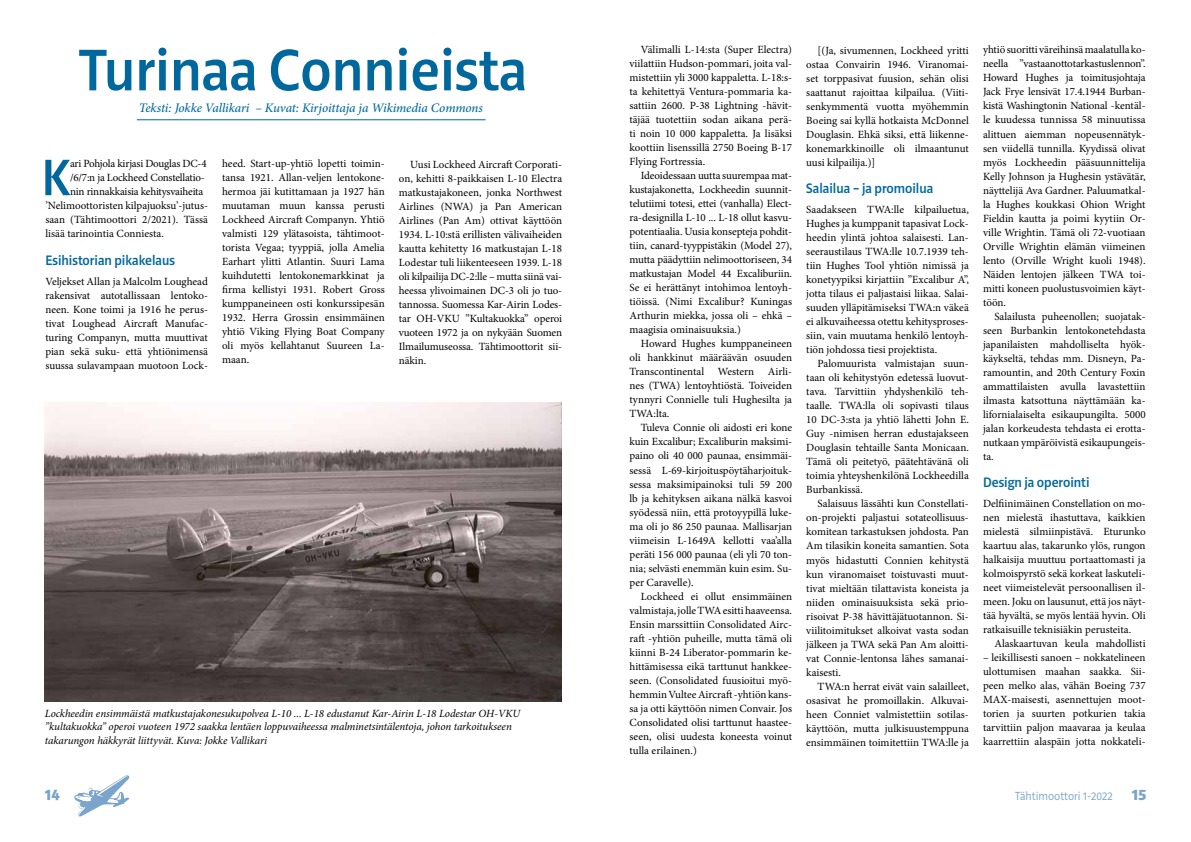
<style>
.page{position:relative;width:1191px;height:842px;background:#fff}
.page>*{position:absolute;margin:0;border:0;box-sizing:border-box;transform-origin:0 0}
.t1{font:500 60px "Riga";color:#00689d}
.t2{font:500 52.4px "Riga";color:#00689d}
.t3{font:900 16px "Riga";color:#7aa4c9}
.t4{font:500 14px "Riga";color:#00689d}
.t5{font:italic 500 13px "Minion Pro";letter-spacing:-.01em;color:#00689d}
.t6{font:300 12px "Riga";color:#7aa4c9}
.t7{font:11px/14px "Minion Pro";letter-spacing:-.005em;color:#000;text-align:justify}
.t8{font:italic 11px/13.2px "Minion Pro";letter-spacing:-.01em;color:#000}
.s1{font-weight:900;font-size:16px}
</style>
<div class="page">
<svg style="left:74px;top:775px;width:55px;height:41px"></svg>
<hr style="left:137px;top:119px;width:348px;height:1px;background:#00689d">
<img style="left:45px;top:402px;width:516px;height:300px">
<h1 class="t1" style="left:79px;top:38px;width:449px">Turinaa Connieista</h1>
<p class="t5" style="left:139px;top:99px;width:345px">Teksti: Jokke Vallikari – Kuvat: Kirjoittaja ja Wikimedia Commons</p>
<h2 class="t2" style="left:41px;top:149px;width:30px">K</h2>
<p class="t7" style="left:70px;top:157px;width:138px">ari Pohjola kirjasi Douglas DC-4</p>
<p class="t7" style="left:70px;top:171px;width:136px">/6/7:n ja Lockheed Constellatio-</p>
<p class="t7" style="left:70px;top:185px;width:135px">nin rinnakkaisia kehitysvaiheita</p>
<p class="t7" style="left:45px;top:199px;width:164px">’Nelimoottoristen kilpajuoksu’-jutus-</p>
<p class="t7" style="left:45px;top:213px;width:164px">saan (Tähtimoottori 2/2021). Tässä</p>
<p class="t7" style="left:45px;top:227px;width:120px">lisää tarinointia Conniesta.</p>
<p class="t4" style="left:45px;top:253px;width:131px">Esihistorian pikakelaus</p>
<p class="t7" style="left:45px;top:275px;width:164px">Veljekset Allan ja Malcolm Loughead rakensivat autotallissaan lentoko&shy;neen. Kone toimi ja 1916 he perus&shy;tivat Loughead Aircraft Manufac&shy;turing Companyn, mutta muuttivat pian sekä suku- että yhtiönimensä suussa sulavampaan muotoon Lock-</p>
<p class="t7" style="left:222px;top:157px;width:164px">heed. Start-up-yhtiö lopetti toimin&shy;tansa 1921. Allan-veljen lentokone&shy;hermoa jäi kutittamaan ja 1927 hän muutaman muun kanssa perusti Lockheed Aircraft Companyn. Yhtiö valmisti 129 ylätasoista, tähtimoot&shy;torista Vegaa; tyyppiä, jolla Amelia Earhart ylitti Atlantin. Suuri Lama kuihdutetti lentokonemarkkinat ja firma kellistyi 1931. Robert Gross kumppaneineen osti konkurssipesän 1932. Herra Grossin ensimmäinen yhtiö Viking Flying Boat Company oli myös kellahtanut Suureen La&shy;maan.</p>
<p class="t7" style="left:399px;top:158px;width:165px;text-indent:11px">Uusi Lockheed Aircraft Corporati&shy;on, kehitti 8-paikkaisen L-10 Electra matkustajakoneen, jonka Northwest Airlines (NWA) ja Pan American Airlines (Pan Am) ottivat käyttöön 1934. L-10:stä erillisten välivaiheiden kautta kehitetty 16 matkustajan L-18<br>Lodestar tuli liikenteeseen 1939. L-18 oli kilpailija DC-2:lle – mutta siinä vai&shy;heessa ylivoimainen DC-3 oli jo tuo&shy;tannossa. Suomessa Kar-Airin Lodes&shy;tar OH-VKU ”Kultakuokka” operoi vuoteen 1972 ja on nykyään Suomen Ilmailumuseossa. Tähtimoottorit sii&shy;näkin.</p>
<p class="t8" style="left:45px;top:707px;width:477px">Lockheedin ensimmäistä matkustajakonesukupolvea L-10 ... L-18 edustanut Kar-Airin L-18 Lodestar OH-VKU ”kultakuokka” operoi vuoteen 1972 saakka lentäen loppuvaiheessa malminetsintälentoja, johon tarkoitukseen takarungon häkkyrät liittyvät. Kuva: Jokke Vallikari</p>
<p class="t7" style="left:629px;top:43px;width:164px;text-indent:11px">Välimalli L-14:sta (Super Electra) viilattiin Hudson-pommari, joita val&shy;mistettiin yli 3000 kappaletta. L-18:s&shy;ta kehitettyä Ventura-pommaria ka&shy;sattiin 2600. P-38 Lightning -hävit&shy;täjää tuotettiin sodan aikana perä&shy;ti noin 10 000 kappaletta. Ja lisäksi koottiin lisenssillä 2750 Boeing B-17<br>Flying Fortressia.</p>
<p class="t7" style="left:629px;top:169px;width:164px;text-indent:11px">Ideoidessaan uutta suurempaa mat&shy;kustajakonetta, Lockheedin suunnit&shy;telutiimi totesi, ettei (vanhalla) Elect&shy;ra-designilla L-10 ... L-18 ollut kasvu&shy;potentiaalia. Uusia konsepteja pohdit&shy;tiin, canard-tyyppistäkin (Model 27), mutta päädyttiin nelimoottoriseen, 34 matkustajan Model 44 Excaliburiin.<br>Se ei herättänyt intohimoa lentoyh&shy;tiöissä. (Nimi Excalibur? Kuningas Arthurin miekka, jossa oli – ehkä – maagisia ominaisuuksia.)</p>
<p class="t7" style="left:629px;top:337px;width:164px;text-indent:11px">Howard Hughes kumppaneineen oli hankkinut määräävän osuuden Transcontinental Western Airli&shy;nes (TWA) lentoyhtiöstä. Toiveiden tynnyri Connielle tuli Hughesilta ja TWA:lta.</p>
<p class="t7" style="left:629px;top:421px;width:164px;text-indent:11px">Tuleva Connie oli aidosti eri kone kuin Excalibur; Excaliburin maksimi&shy;paino oli 40 000 paunaa, ensimmäi&shy;sessä L-69-kirjoituspöytäharjoituk&shy;sessa maksimipainoksi tuli 59 200 lb ja kehityksen aikana nälkä kasvoi syödessä niin, että protoyypillä luke&shy;ma oli jo 86 250 paunaa. Mallisarjan viimeisin L-1649A kellotti vaa’alla peräti 156 000 paunaa (eli yli 70 ton&shy;nia; selvästi enemmän kuin esim. Su&shy;per Caravelle).</p>
<p class="t7" style="left:629px;top:589px;width:164px;text-indent:11px">Lockheed ei ollut ensimmäinen valmistaja, jolle TWA esitti haaveensa.<br>Ensin marssittiin Consolidated Airc&shy;raft -yhtiön puheille, mutta tämä oli kiinni B-24 Liberator-pommarin ke&shy;hittämisessa eikä tarttunut hankkee&shy;seen. (Consolidated fuusioitui myö&shy;hemmin Vultee Aircraft -yhtiön kans&shy;sa ja otti käyttöön nimen Convair. Jos Consolidated olisi tarttunut haastee&shy;seen, olisi uudesta koneesta voinut tulla erilainen.)</p>
<p class="t7" style="left:806px;top:43px;width:164px;text-indent:11px">[(Ja, sivumennen, Lockheed yritti ostaa Convairin 1946. Viranomai&shy;set torppasivat fuusion, sehän olisi saattanut rajoittaa kilpailua. (Viiti&shy;senkymmentä vuotta myöhemmin Boeing sai kyllä hotkaista McDonnel Douglasin. Ehkä siksi, että liikenne&shy;konemarkkinoille oli ilmaantunut uusi kilpailija.)]</p>
<p class="t4" style="left:806px;top:181px;width:128px">Salailua – ja promoilua</p>
<p class="t7" style="left:806px;top:203px;width:164px">Saadakseen TWA:lle kilpailuetua, Hughes ja kumppanit tapasivat Lock&shy;heedin ylintä johtoa salaisesti. Lan&shy;seeraustilaus TWA:lle 10.7.1939 teh&shy;tiin Hughes Tool yhtiön nimissä ja konetyypiksi kirjattiin ”Excalibur A”, jotta tilaus ei paljastaisi liikaa. Salai&shy;suuden ylläpitämiseksi TWA:n väkeä ei alkuvaiheessa otettu kehitysproses&shy;siin, vain muutama henkilö lentoyh&shy;tiön johdossa tiesi projektista.</p>
<p class="t7" style="left:806px;top:357px;width:164px;text-indent:11px">Palomuurista valmistajan suun&shy;taan oli kehitystyön edetessä luovut&shy;tava. Tarvittiin yhdyshenkilö teh&shy;taalle. TWA:lla oli sopivasti tilaus 10 DC-3:sta ja yhtiö lähetti John E.<br>Guy -nimisen herran edustajakseen Douglasin tehtaille Santa Monicaan.<br>Tämä oli peitetyö, päätehtävänä oli toimia yhteyshenkilönä Lockheedilla Burbankissä.</p>
<p class="t7" style="left:806px;top:497px;width:164px;text-indent:11px">Salaisuus lässähti kun Constellati&shy;on-projekti paljastui sotateollisuus&shy;komitean tarkastuksen johdosta. Pan Am tilasikin koneita samantien. Sota myös hidastutti Connien kehitystä kun viranomaiset toistuvasti muut&shy;tivat mieltään tilattavista koneista ja niiden ominaisuuksista sekä prio&shy;risoivat P-38 hävittäjätuotannon. Si&shy;viilitoimitukset alkoivat vasta sodan jälkeen ja TWA sekä Pan Am aloitti&shy;vat Connie-lentonsa lähes samanai&shy;kaisesti.</p>
<p class="t7" style="left:806px;top:679px;width:164px;text-indent:11px">TWA:n herrat eivät vain salailleet, osasivat he promoillakin. Alkuvai&shy;heen Conniet valmistettiin sotilas&shy;käyttöön, mutta julkisuustemppuna ensimmäinen toimitettiin TWA:lle ja</p>
<p class="t7" style="left:983px;top:43px;width:164px">yhtiö suoritti väreihinsä maalatulla ko&shy;neella ”vastaanottotarkastuslennon”.<br>Howard Hughes ja toimitusjohtaja Jack Frye lensivät 17.4.1944 Burban&shy;kistä Washingtonin National -kentäl&shy;le kuudessa tunnissa 58 minuutissa alittuen aiemman nopeusennätyk&shy;sen viidellä tunnilla. Kyydissä olivat myös Lockheedin pääsuunnittelija Kelly Johnson ja Hughesin ystävätär, näyttelijä Ava Gardner. Paluumatkal&shy;la Hughes koukkasi Ohion Wright Fieldin kautta ja poimi kyytiin Or&shy;ville Wrightin. Tämä oli 72-vuotiaan Orville Wrightin elämän viimeinen lento (Orville Wright kuoli 1948).<br>Näiden lentojen jälkeen TWA toi&shy;mitti koneen puolustusvoimien käyt&shy;töön.</p>
<p class="t7" style="left:983px;top:309px;width:164px;text-indent:11px">Salailusta puheenollen; suojatak&shy;seen Burbankin lentokonetehdasta japanilaisten mahdolliselta hyök&shy;käykseltä, tehdas mm. Disneyn, Pa&shy;ramountin, and 20th Century Foxin ammattilaisten avulla lavastettiin ilmasta katsottuna näyttämään ka&shy;lifornialaiselta esikaupungilta. 5000 jalan korkeudesta tehdasta ei erotta&shy;nutkaan ympäröivistä esikaupungeis&shy;ta.</p>
<p class="t4" style="left:983px;top:475px;width:108px">Design ja operointi</p>
<p class="t7" style="left:983px;top:497px;width:164px">Delfiinimäinen Constellation on mo&shy;nen mielestä ihastuttava, kaikkien mielestä silmiinpistävä. Eturunko kaartuu alas, takarunko ylös, rungon halkaisija muuttuu portaattomasti ja kolmoispyrstö sekä korkeat laskuteli&shy;neet viimeistelevät persoonallisen il&shy;meen. Joku on lausunut, että jos näyt&shy;tää hyvältä, se myös lentää hyvin. Oli ratkaisuille teknisiäkin perusteita.</p>
<p class="t7" style="left:994px;top:637px;width:153px">Alaskaartuvan keula mahdollisti</p>
<p class="t7" style="left:983px;top:651px;width:164px">– leikillisesti sanoen – nokkatelineen ulottumisen maahan saakka. Sii&shy;peen melko alas, vähän Boeing 737<br>MAX-maisesti, asennettujen moot&shy;torien ja suurten potkurien takia tarvittiin paljon maavaraa ja keulaa kaarrettiin alaspäin jotta nokkateli-</p>
<h3 class="t3" style="left:45px;top:785px;width:17px">14</h3>
<p class="t6" style="left:1015px;top:790px;width:133px">Tähtimoottori 1-2022 <span class="s1">15</span></p>
</div>
